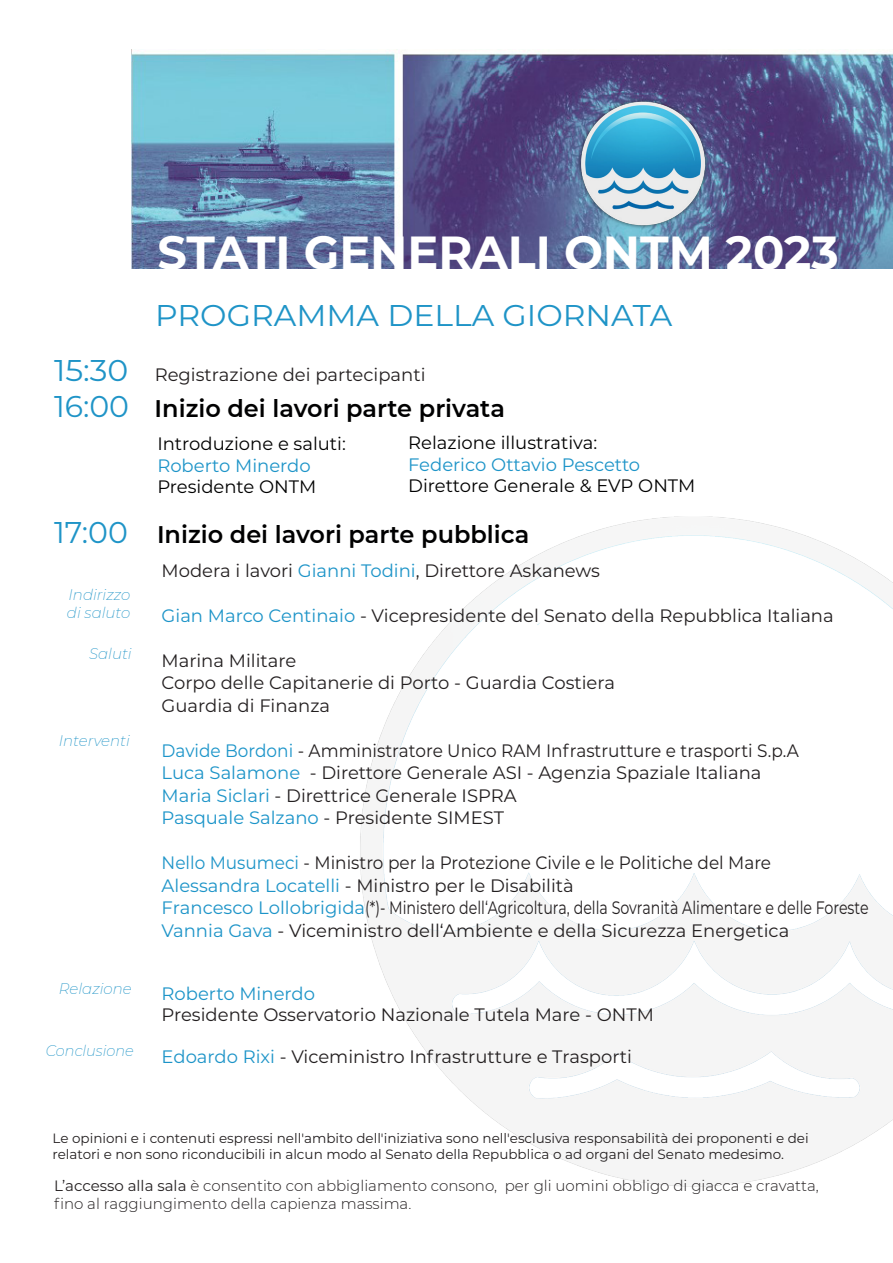
<style>
.page{position:relative;width:893px;height:1263px;background:#fff}
.page>*{position:absolute;margin:0;border:0;box-sizing:border-box;transform-origin:0 0}
.t1{font:700 46.2px "Montserrat";color:#fff}
.t2{font:30px "Montserrat";color:#1f94c7;scale:1.05 1}
.t3{font:600 24px "Montserrat";color:#000001}
.t4{font:18px "Montserrat";color:#231f20}
.t5{font:18px/22.5px "Montserrat";color:#231f20;scale:.94 1}
.t6{font:18px "Montserrat";color:#231f20;scale:.79 1}
.t7{font:18px "Montserrat";color:#000001}
.t8{font:18px "Montserrat";color:#1d94c8}
.t9{font:300 15px/18px "Montserrat";color:#231f20}
.t10{font:italic 200 15px/18px "Montserrat";color:#1f94c7}
.t11{font:13.5px/16.2px "Montserrat";color:#231f20}
.s1{font-weight:400;font-size:30px;color:#1f94c7}
.s2{color:#1d94c8}
.s3{color:#1b94c9}
.s4{font-weight:400}
</style>
<div class="page">
<img style="left:360px;top:516px;width:533px;height:671px">
<img style="left:132px;top:51px;width:761px;height:218px">
<img style="left:538px;top:77px;width:207px;height:153px">
<p class="t1" style="left:157px;top:220px;width:683px">STATI GENERALI ONTM 2023</p>
<p class="t2" style="left:155px;top:295px;width:494px">PROGRAMMA DELLA GIORNATA</p>
<p class="t2" style="left:54px;top:350px;width:72px">15:30</p>
<p class="t4" style="left:155px;top:362px;width:272px">Registrazione dei partecipanti</p>
<p class="t3" style="left:54px;top:391px;width:452px"><span class="s1">16:00</span> Inizio dei lavori parte privata</p>
<p class="t7" style="left:157px;top:431px;width:190px">Introduzione e saluti:</p>
<p class="t8" style="left:157px;top:453px;width:155px">Roberto Minerdo</p>
<p class="t7" style="left:157px;top:475px;width:161px">Presidente ONTM</p>
<p class="t7" style="left:408px;top:430px;width:190px">Relazione illustrativa:</p>
<p class="t8" style="left:408px;top:452px;width:234px">Federico Ottavio Pescetto</p>
<p class="t7" style="left:408px;top:473px;width:289px">Direttore Generale &amp; EVP ONTM</p>
<p class="t3" style="left:54px;top:517px;width:477px"><span class="s1">17:00</span> Inizio dei lavori parte pubblica</p>
<p class="t10" style="left:67px;top:585px;width:65px">Indirizzo di saluto</p>
<p class="t10" style="left:89px;top:644px;width:44px">Saluti</p>
<p class="t10" style="left:59px;top:731px;width:73px">Interventi</p>
<p class="t10" style="left:59px;top:979px;width:75px">Relazione</p>
<p class="t10" style="left:46px;top:1041px;width:89px">Conclusione</p>
<p class="t4" style="left:162px;top:558px;width:440px">Modera i lavori <span class="s2">Gianni Todini</span>, Direttore Askanews</p>
<p class="t4" style="left:162px;top:603px;width:674px"><span class="s2">Gian Marco Centinaio</span> - Vicepresidente del Senato della Repubblica Italiana</p>
<p class="t4" style="left:162px;top:648px;width:136px">Marina Militare</p>
<p class="t4" style="left:162px;top:670px;width:455px">Corpo delle Capitanerie di Porto - Guardia Costiera</p>
<p class="t4" style="left:162px;top:693px;width:170px">Guardia di Finanza</p>
<p class="t5" style="left:162px;top:738px;width:680px"><span class="s3">Davide Bordoni</span> - Amministratore Unico RAM Infrastrutture e trasporti S.p.A<br><span class="s2">Luca Salamone</span> - Direttore Generale ASI - Agenzia Spaziale Italiana</p>
<p class="t4" style="left:162px;top:783px;width:357px"><span class="s2">Maria Siclari</span> - Direttrice Generale ISPRA</p>
<p class="t4" style="left:162px;top:805px;width:344px"><span class="s3">Pasquale Salzano</span> - Presidente SIMEST</p>
<p class="t5" style="left:162px;top:851px;width:650px"><span class="s2">Nello Musumeci</span> - Ministro per la Protezione Civile e le Politiche del Mare</p>
<p class="t4" style="left:162px;top:873px;width:414px"><span class="s2">Alessandra Locatelli</span> - Ministro per le Disabilità</p>
<p class="t6" style="left:162px;top:895px;width:896px"><span class="s2">Francesco Lollobrigida</span>(*)- Ministero dell‘Agricoltura, della Sovranità Alimentare e delle Foreste</p>
<p class="t4" style="left:162px;top:918px;width:629px"><span class="s2">Vannia Gava</span> - Viceministro dell‘Ambiente e della Sicurezza Energetica</p>
<p class="t8" style="left:162px;top:981px;width:155px">Roberto Minerdo</p>
<p class="t4" style="left:162px;top:1002px;width:494px">Presidente Osservatorio Nazionale Tutela Mare - ONTM</p>
<p class="t4" style="left:162px;top:1044px;width:472px"><span class="s2">Edoardo Rixi</span> - Viceministro Infrastrutture e Trasporti</p>
<p class="t11" style="left:53px;top:1129px;width:758px">Le opinioni e i contenuti espressi nell'ambito dell'iniziativa sono nell'esclusiva responsabilità dei proponenti e dei relatori e non sono riconducibili in alcun modo al Senato della Repubblica o ad organi del Senato medesimo.</p>
<p class="t9" style="left:54px;top:1176px;width:766px"><span class="s4">L’accesso alla sala</span> è consentito con abbigliamento consono, per gli uomini obbligo di giacca e cravatta, fino al raggiungimento della capienza massima.</p>
</div>
